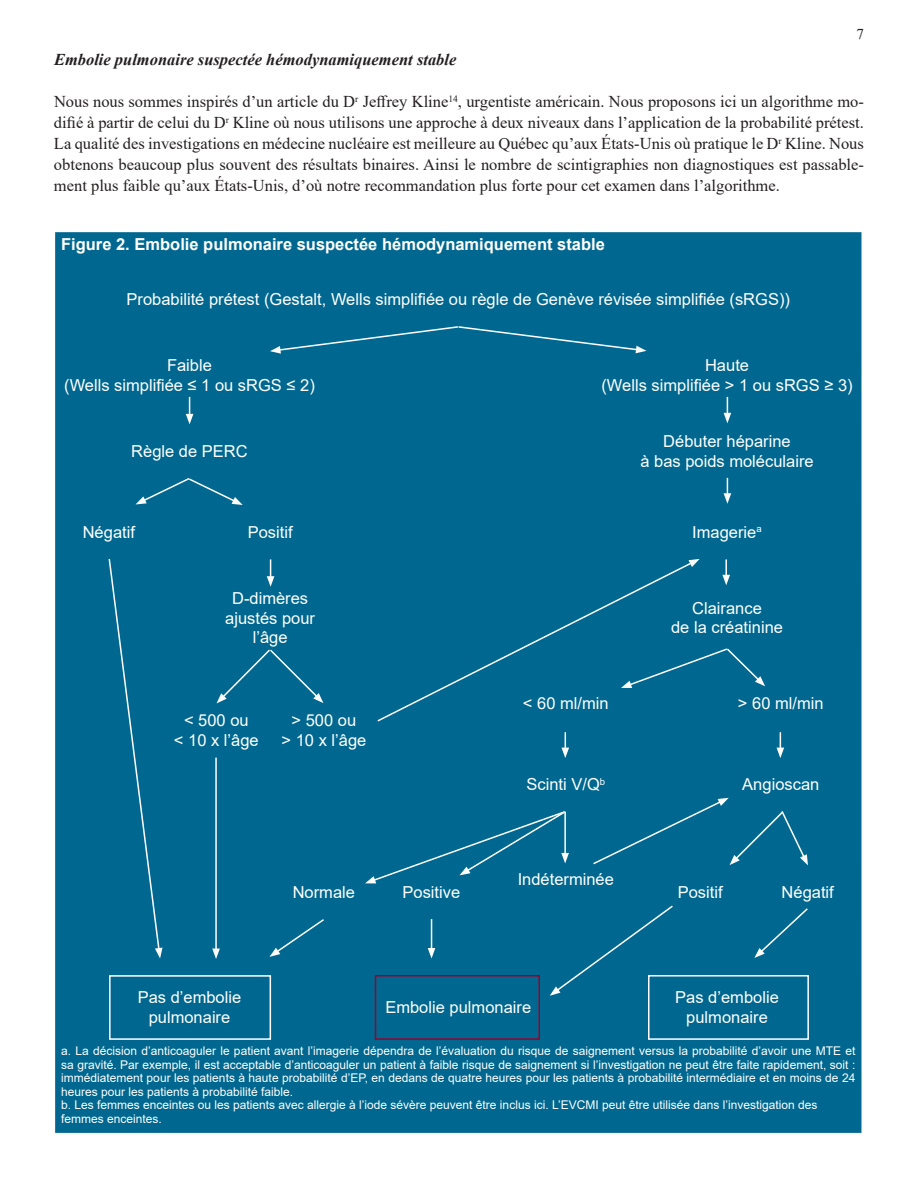
<style>
.page{position:relative;width:918px;height:1188px;background:#fff}
.page>*{position:absolute;margin:0;border:0;box-sizing:border-box;transform-origin:0 0}
.t1{font:16.5px/21px "Times New Roman";color:#231f20;text-align:justify}
.t2{font:16.5px/19.8px "Arial";color:#fff;text-align:center}
.t3{font:700 16.5px "Arial";color:#fff}
.t4{font:italic 700 16.5px "Times New Roman";color:#231f20}
.t5{font:15px "Times New Roman";color:#231f20}
.t6{font:12px/13.5px "Arial";color:#fff}
</style>
<div class="page">
<div style="left:55px;top:232px;width:806px;height:901px;background:#006890"></div>
<svg style="left:186px;top:397px;width:7px;height:27px"></svg>
<svg style="left:724px;top:397px;width:7px;height:26px"></svg>
<svg style="left:270px;top:325px;width:376px;height:29px;background:#0e7096"></svg>
<svg style="left:136px;top:477px;width:107px;height:28px;background:#137398"></svg>
<svg style="left:267px;top:559px;width:7px;height:28px"></svg>
<svg style="left:217px;top:648px;width:106px;height:55px;background:#0b6f95"></svg>
<div style="left:376px;top:561px;width:318px;height:162px;background:#006890"></div>
<svg style="left:689px;top:559px;width:11px;height:8px"></svg>
<svg style="left:724px;top:478px;width:7px;height:26px"></svg>
<div style="left:108px;top:557px;width:55px;height:401px;background:#006890"></div>
<hr style="left:215px;top:758px;width:2px;height:193px;background:#fff">
<svg style="left:212px;top:949px;width:8px;height:10px"></svg>
<svg style="left:269px;top:918px;width:57px;height:39px;background:#0e7096"></svg>
<hr style="left:431px;top:919px;width:1px;height:31px;background:#fff">
<svg style="left:428px;top:948px;width:7px;height:10px"></svg>
<div style="left:550px;top:904px;width:124px;height:92px;background:#006890"></div>
<svg style="left:754px;top:907px;width:55px;height:51px;background:#0c6f95"></svg>
<div style="left:365px;top:810px;width:204px;height:73px;background:#006890"></div>
<div style="left:592px;top:798px;width:216px;height:68px;background:#006890"></div>
<div style="left:109px;top:975px;width:162px;height:65px;border:2px solid #fff"></div>
<div style="left:648px;top:975px;width:161px;height:65px;border:2px solid #fff"></div>
<div style="left:375px;top:975px;width:165px;height:65px;border:2px solid #9a022a"></div>
<svg style="left:621px;top:647px;width:144px;height:41px;background:#0c6f95"></svg>
<svg style="left:561px;top:732px;width:8px;height:26px"></svg>
<svg style="left:777px;top:732px;width:7px;height:26px"></svg>
<svg style="left:722px;top:559px;width:8px;height:26px"></svg>
<p class="t5" style="left:856px;top:23px;width:9px">7</p>
<h1 class="t4" style="left:54px;top:48px;width:404px">Embolie pulmonaire suspectée hémodynamiquement stable</h1>
<p class="t1" style="left:54px;top:91px;width:812px">Nous nous sommes inspirés d’un article du D<sup>r</sup> Jeffrey Kline<sup>14</sup>, urgentiste américain. Nous proposons ici un algorithme mo&shy;difié à partir de celui du D<sup>r</sup> Kline où nous utilisons une approche à deux niveaux dans l’application de la probabilité prétest.<br>La qualité des investigations en médecine nucléaire est meilleure au Québec qu’aux États-Unis où pratique le D<sup>r</sup> Kline. Nous obtenons beaucoup plus souvent des résultats binaires. Ainsi le nombre de scintigraphies non diagnostiques est passable&shy;ment plus faible qu’aux États-Unis, d’où notre recommandation plus forte pour cet examen dans l’algorithme.</p>
<h1 class="t3" style="left:61px;top:233px;width:545px">Figure 2. Embolie pulmonaire suspectée hémodynamiquement stable</h1>
<h1 class="t2" style="left:127px;top:290px;width:665px">Probabilité prétest (Gestalt, Wells simplifiée ou règle de Genève révisée simplifiée (sRGS))</h1>
<h1 class="t2" style="left:64px;top:355px;width:252px">Faible<br>(Wells simplifiée ≤ 1 ou sRGS ≤ 2)</h1>
<h1 class="t2" style="left:601px;top:355px;width:253px">Haute<br>(Wells simplifiée &gt; 1 ou sRGS ≥ 3)</h1>
<h1 class="t2" style="left:131px;top:441px;width:118px">Règle de PERC</h1>
<h1 class="t2" style="left:640px;top:431px;width:175px">Débuter héparine<br>à bas poids moléculaire</h1>
<h1 class="t2" style="left:83px;top:522px;width:54px">Négatif</h1>
<h1 class="t2" style="left:248px;top:522px;width:46px">Positif</h1>
<h1 class="t2" style="left:692px;top:522px;width:71px">Imagerie<sup>a</sup></h1>
<h1 class="t2" style="left:225px;top:588px;width:91px">D-dimères ajustés pour l’âge</h1>
<h1 class="t2" style="left:671px;top:598px;width:113px">Clairance<br>de la créatinine</h1>
<h1 class="t2" style="left:174px;top:711px;width:86px">&lt; 500 ou<br>&lt; 10 x l’âge</h1>
<h1 class="t2" style="left:282px;top:711px;width:86px">&gt; 500 ou<br>&gt; 10 x l’âge</h1>
<h1 class="t2" style="left:523px;top:694px;width:87px">&lt; 60 ml/min</h1>
<h1 class="t2" style="left:738px;top:694px;width:87px">&gt; 60 ml/min</h1>
<h1 class="t2" style="left:527px;top:774px;width:80px">Scinti V/Q<sup>b</sup></h1>
<h1 class="t2" style="left:742px;top:774px;width:79px">Angioscan</h1>
<h1 class="t2" style="left:518px;top:869px;width:98px">Indéterminée</h1>
<h1 class="t2" style="left:293px;top:882px;width:64px">Normale</h1>
<h1 class="t2" style="left:403px;top:882px;width:59px">Positive</h1>
<h1 class="t2" style="left:678px;top:882px;width:46px">Positif</h1>
<h1 class="t2" style="left:782px;top:882px;width:54px">Négatif</h1>
<h1 class="t2" style="left:138px;top:987px;width:105px">Pas d’embolie pulmonaire</h1>
<h1 class="t2" style="left:385px;top:997px;width:147px">Embolie pulmonaire</h1>
<h1 class="t2" style="left:675px;top:987px;width:105px">Pas d’embolie pulmonaire</h1>
<p class="t6" style="left:61px;top:1044px;width:796px">a. La décision d’anticoaguler le patient avant l’imagerie dépendra de l’évaluation du risque de saignement versus la probabilité d’avoir une MTE et sa gravité. Par exemple, il est acceptable d’anticoaguler un patient à faible risque de saignement si l’investigation ne peut être faite rapidement, soit : immédiatement pour les patients à haute probabilité d’EP, en dedans de quatre heures pour les patients à probabilité intermédiaire et en moins de 24 heures pour les patients à probabilité faible.<br>b. Les femmes enceintes ou les patients avec allergie à l’iode sévère peuvent être inclus ici. L’EVCMI peut être utilisée dans l’investigation des femmes enceintes.</p>
</div>
